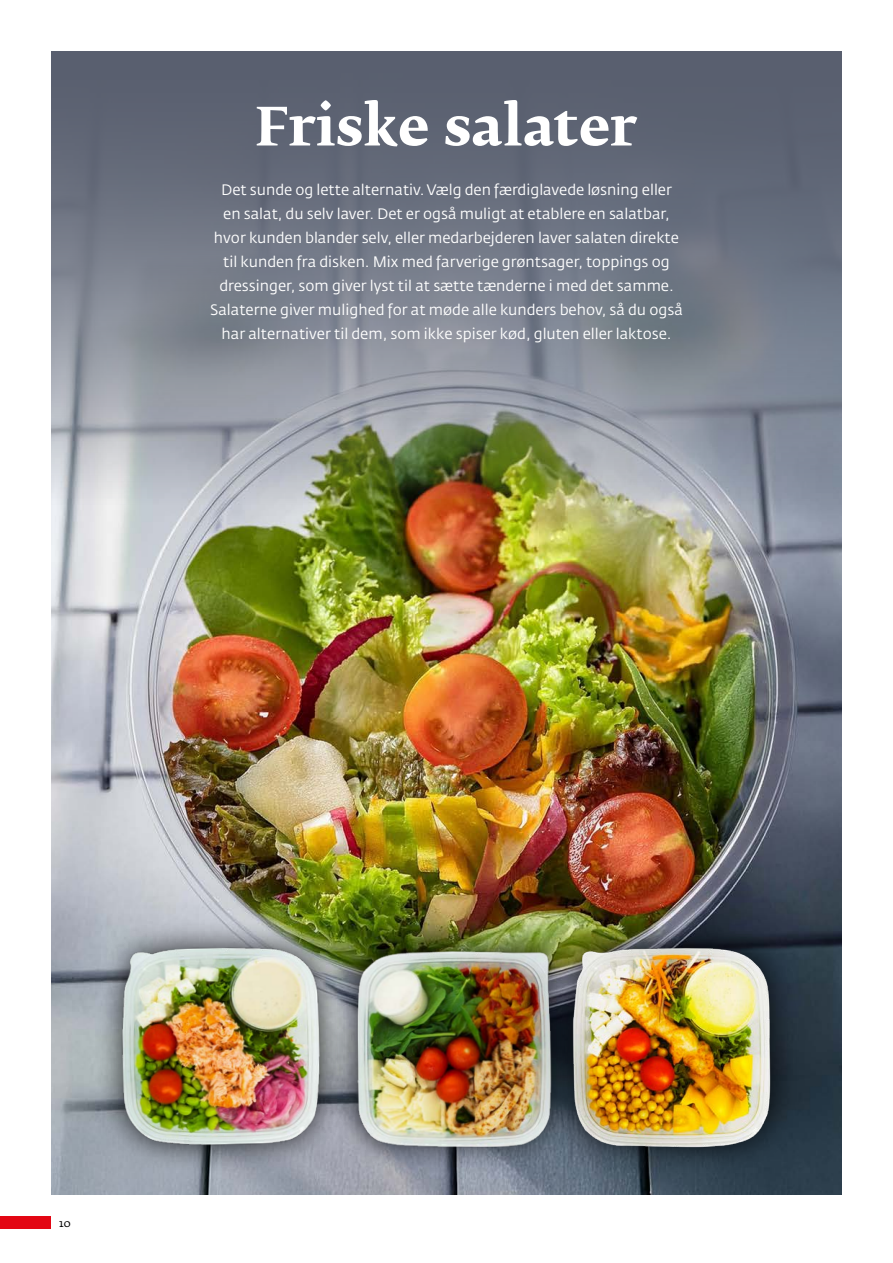
<style>
.page{position:relative;width:893px;height:1263px;background:#fff}
.page>*{position:absolute;margin:0;border:0;box-sizing:border-box;transform-origin:0 0}
.t1{font:700 52.5px "Fedra Serif B Pro";color:#fff}
.t2{font:15px/24px "Fedra Sans Pro";color:#fff;text-align:center}
.t3{font:10.5px "Fedra Serif A Pro";color:#000}
</style>
<div class="page">
<div style="left:0;top:1216px;width:51px;height:13px;background:#e30613"></div>
<img style="left:51px;top:506px;width:791px;height:689px">
<svg style="left:51px;top:51px;width:791px;height:455px;background:#787e87"></svg>
<div style="left:328px;top:921px;width:250px;height:253px;background:#000;opacity:.75"></div>
<img style="left:348px;top:933px;width:196px;height:221px">
<div style="left:94px;top:920px;width:254px;height:253px;background:#000;opacity:.75"></div>
<img style="left:109px;top:933px;width:220px;height:221px">
<div style="left:544px;top:920px;width:254px;height:254px;background:#000;opacity:.75"></div>
<img style="left:566px;top:942px;width:211px;height:212px">
<h1 class="t1" style="left:256px;top:97px;width:383px">Friske salater</h1>
<p class="t2" style="left:210px;top:178px;width:474px">Det sunde og lette alternativ. Vælg den færdiglavede løsning eller<br>en salat, du selv laver. Det er også muligt at etablere en salatbar, hvor kunden blander selv, eller medarbejderen laver salaten direkte til kunden fra disken. Mix med farverige grøntsager, toppings og dressinger, som giver lyst til at sætte tænderne i med det samme.<br>Salaterne giver mulighed for at møde alle kunders behov, så du også har alternativer til dem, som ikke spiser kød, gluten eller laktose.</p>
<p class="t3" style="left:59px;top:1217px;width:13px">10</p>
</div>
